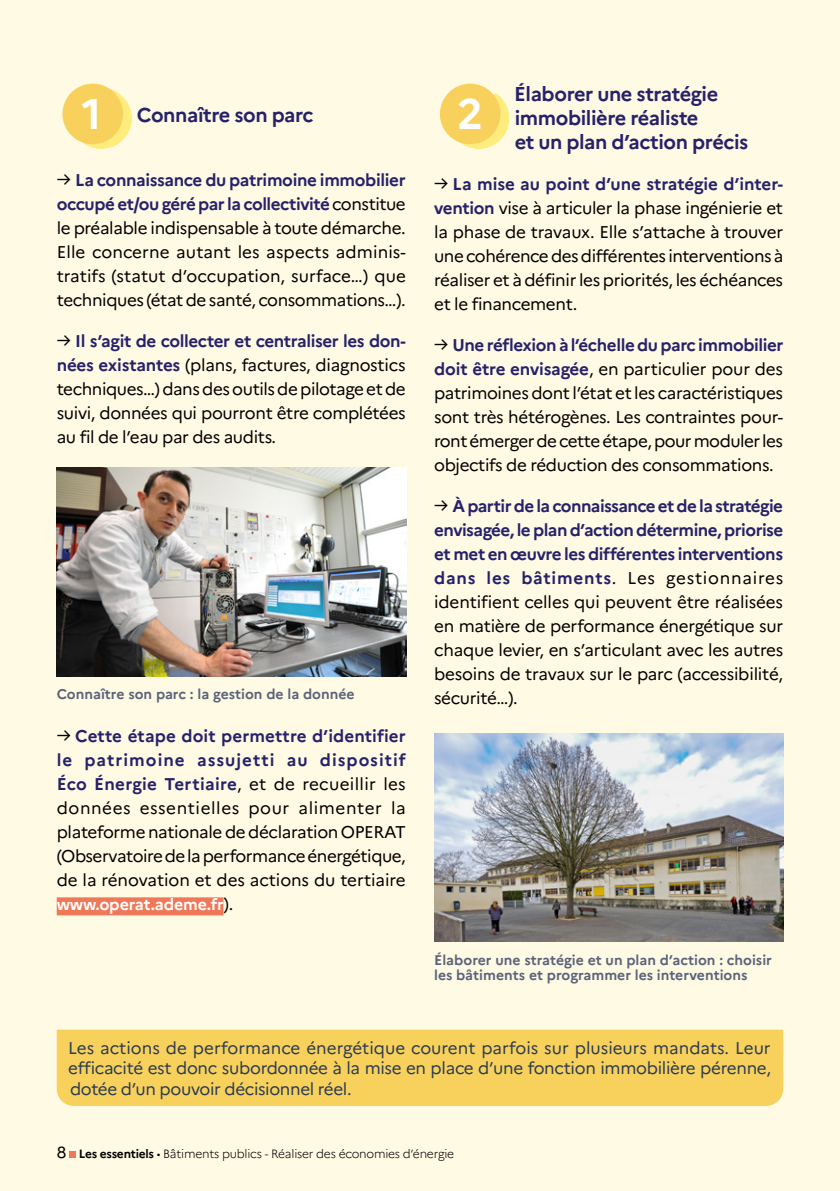
<style>
.page{position:relative;width:840px;height:1191px;background:#fff}
.page>*{position:absolute;margin:0;border:0;box-sizing:border-box;transform-origin:0 0}
.t1{font:700 42.6px "Marianne";color:#fff}
.TITRE_BLEU{font:700 20px/24px "Marianne";letter-spacing:-.02em;color:#26216a}
.t2{font:17px/24px "Marianne";letter-spacing:-.02em;color:#000;text-align:justify}
.TEXTE_REGULAR{font:17px/20.4px "Marianne";letter-spacing:-.02em;color:#2b3c51;text-align:justify}
.t3{font:700 16px "Marianne";letter-spacing:-.01em;color:#fff}
.t4{font:16px "Marianne";color:#000}
.descriptif_légende{font:700 14px/15px "Marianne";color:#5a637b}
.PAGINATION_GAUCHE{font:300 12px "Marianne";letter-spacing:-.02em;color:#000}
.s1{font-size:18px}
.s2{font-weight:700;color:#26216a}
.s3{font-weight:400;font-size:17px;color:#000}
.s4{font-weight:700}
</style>
<div class="page">
<div style="left:0;top:0;width:839px;height:1191px;background:#fffae3"></div>
<svg style="left:69px;top:1151px;width:6px;height:6px"></svg>
<div style="left:57px;top:897px;width:166px;height:18px;background:#ef7858"></div>
<svg style="left:73px;top:89px;width:58px;height:60px"></svg>
<div style="left:62px;top:84px;width:61px;height:60px;background:#f8d15d;border-radius:50%"></div>
<svg style="left:450px;top:89px;width:58px;height:60px"></svg>
<div style="left:439px;top:84px;width:61px;height:60px;background:#f8d15d;border-radius:50%"></div>
<img style="left:57px;top:467px;width:349px;height:209px">
<div style="left:57px;top:1029px;width:725px;height:77px;background:#f8d15d"></div>
<img style="left:434px;top:733px;width:348px;height:209px">
<p class="t1" style="left:82px;top:88px;width:21px">1</p>
<p class="TITRE_BLEU" style="left:137px;top:103px;width:178px">Connaître son parc</p>
<p class="t2" style="left:57px;top:168px;width:350px"><span class="s1">→</span> <span class="s2">La connaissance du patrimoine immobilier occupé et/ou géré par la collectivité</span> constitue le préalable indispensable à toute démarche.<br>Elle concerne autant les aspects adminis&shy;tratifs (statut d’occupation, surface…) que techniques (état de santé, consommations…).</p>
<p class="t2" style="left:57px;top:329px;width:350px"><span class="s1">→</span> <span class="s2">Il s’agit de collecter et centraliser les don&shy;nées existantes</span> (plans, factures, diagnostics techniques…) dans des outils de pilotage et de suivi, données qui pourront être complétées au fil de l’eau par des audits.</p>
<p class="TITRE_BLEU" style="left:514px;top:82px;width:235px">Élaborer une stratégie immobilière réaliste<br>et un plan d’action précis</p>
<p class="t2" style="left:434px;top:172px;width:350px"><span class="s1">→</span> <span class="s2">La mise au point d’une stratégie d’inter&shy;vention</span> vise à articuler la phase ingénierie et la phase de travaux. Elle s’attache à trouver une cohérence des différentes interventions à réaliser et à définir les priorités, les échéances et le financement.</p>
<p class="t2" style="left:434px;top:333px;width:350px"><span class="s1">→</span> <span class="s2">Une réflexion à l’échelle du parc immobilier doit être envisagée</span>, en particulier pour des patrimoines dont l’état et les caractéristiques sont très hétérogènes. Les contraintes pour&shy;ront émerger de cette étape, pour moduler les objectifs de réduction des consommations.</p>
<p class="t2" style="left:434px;top:494px;width:350px"><span class="s1">→</span> <span class="s2">À partir de la connaissance et de la stratégie envisagée, le plan d’action détermine, priorise et met en œuvre les différentes interventions dans les bâtiments</span>. Les gestionnaires identifient celles qui peuvent être réalisées en matière de performance énergétique sur chaque levier, en s’articulant avec les autres besoins de travaux sur le parc (accessibilité,</p>
<p class="t1" style="left:457px;top:88px;width:27px">2</p>
<p class="descriptif_légende" style="left:57px;top:687px;width:299px">Connaître son parc : la gestion de la donnée</p>
<p class="t2" style="left:434px;top:686px;width:85px">sécurité…).</p>
<p class="t2" style="left:57px;top:724px;width:350px"><span class="s1">→</span> <span class="s2">Cette étape doit permettre d’identifier le patrimoine assujetti au dispositif Éco Énergie Tertiaire</span>, et de recueillir les données essentielles pour alimenter la plateforme nationale de déclaration OPERAT (Observatoire de la performance énergétique, de la rénovation et des actions du tertiaire</p>
<p class="t3" style="left:57px;top:895px;width:178px">www.operat.ademe.fr<span class="s3">).</span></p>
<p class="descriptif_légende" style="left:434px;top:952px;width:339px">Élaborer une stratégie et un plan d’action : choisir les bâtiments et programmer les interventions</p>
<p class="TEXTE_REGULAR" style="left:68px;top:1037px;width:704px">Les actions de performance énergétique courent parfois sur plusieurs mandats. Leur efficacité est donc subordonnée à la mise en place d’une fonction immobilière pérenne, dotée d’un pouvoir décisionnel réel.</p>
<p class="t4" style="left:57px;top:1142px;width:11px">8</p>
<p class="PAGINATION_GAUCHE" style="left:79px;top:1146px;width:327px"><span class="s4">Les essentiels</span> &lt;Titre ligne 1&gt; -&lt;Titre lign 2&gt; &lt;titre ligne 3&gt;</p>
<p class="PAGINATION_GAUCHE" style="left:157px;top:1146px;width:299px">• Bâtiments publics - Réaliser des économies d’énergie</p>
</div>
